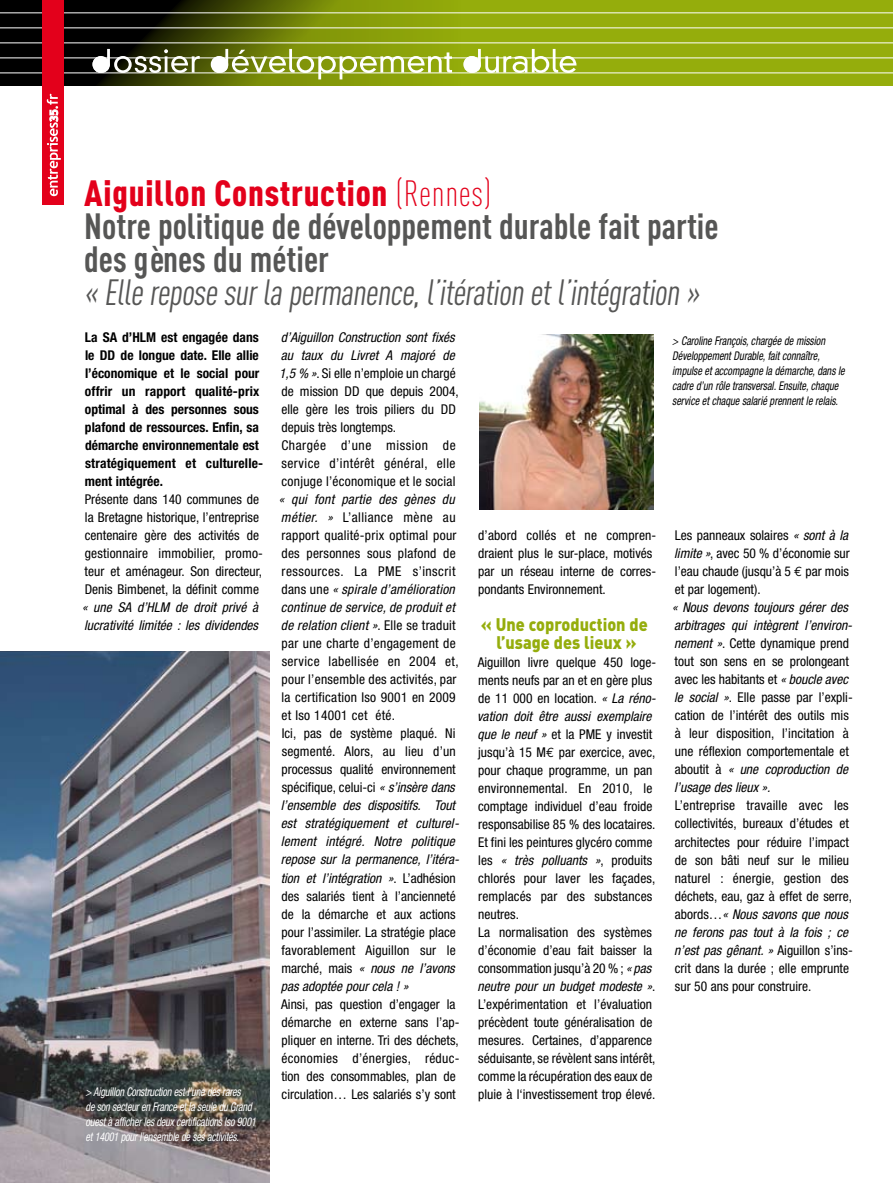
<style>
.page{position:relative;width:893px;height:1183px;background:#fff}
.page>*{position:absolute;margin:0;border:0;box-sizing:border-box;transform-origin:0 0}
.t1{font:700 36px/33px "DIN Cond";color:#565655}
.t2{font:36px "DIN Cond";color:#565655}
.t3{font:900 18px/18px "DIN";color:#95ad0c;text-align:center;scale:.9 1}
.t4{font:condensed 13.5px/18px "Helvetica Neue";color:#000}
.t5{font:condensed 13.5px/18px "Helvetica Neue";letter-spacing:.02em;color:#000}
.t6{font:700 condensed 13.5px/18px "Helvetica Neue";color:#000}
.t7{font:italic condensed 13.5px/18px "Helvetica Neue";color:#000}
.t8{font:italic condensed 12px/15px "Helvetica Neue";color:#000;scale:.85 1}
.t9{font:italic condensed 12px/15px "Helvetica Neue";letter-spacing:-.02em;color:#fff;scale:.85 1}
.s1{font-weight:900;color:#e3001b}
.s2{font-weight:300;color:#e3001b}
.s3{font-style:italic}
.s4{font-family:"Euro Mono";font-stretch:normal}
</style>
<div class="page">
<div style="left:0;top:0;width:893px;height:85px;background:#95ad0c"></div>
<svg style="left:0;top:0;width:458px;height:85px"></svg>
<hr style="left:0;top:12px;width:893px;height:1px;background:#fff">
<hr style="left:0;top:27px;width:893px;height:1px;background:#fff">
<hr style="left:0;top:42px;width:893px;height:1px;background:#fff">
<hr style="left:0;top:57px;width:893px;height:1px;background:#fff">
<hr style="left:0;top:72px;width:893px;height:1px;background:#fff">
<svg style="left:92px;top:49px;width:484px;height:30px"></svg>
<div style="left:93px;top:56px;width:17px;height:17px;background:#fff;border-radius:50%"></div>
<div style="left:211px;top:56px;width:17px;height:17px;background:#fff;border-radius:50%"></div>
<div style="left:464px;top:56px;width:17px;height:17px;background:#fff;border-radius:50%"></div>
<div style="left:43px;top:0;width:21px;height:85px;background:#e3001b"></div>
<div style="left:43px;top:85px;width:21px;height:119px;background:#e3001b"></div>
<svg style="left:47px;top:94px;width:14px;height:102px"></svg>
<img style="left:0;top:651px;width:269px;height:531px">
<img style="left:479px;top:334px;width:174px;height:176px">
<h1 class="t1" style="left:84px;top:176px;width:636px"><span class="s1">Aiguillon Construction</span> <span class="s2">(Rennes)<br></span>Notre politique de développement durable fait partie des gènes du métier</h1>
<h1 class="t2" style="left:84px;top:271px;width:622px">« Ellereposesurlapermanence,l’itération etl’intégration »</h1>
<p class="t6" style="left:85px;top:328px;width:180px">La SA d’HLM est engagée dans le DD de longue date. Elle allie l’économique et le social pour offrir un rapport qualité-prix optimal à des personnes sous plafond de ressources. Enfin, sa démarche environnementale est stratégiquement et culturelle&shy;ment intégrée.</p>
<p class="t4" style="left:85px;top:490px;width:180px">Présente dans 140 communes de la Bretagne historique, l’entreprise centenaire gère des activités de gestionnaire immobilier, promo&shy;teur et aménageur. Son directeur, Denis Bimbenet, la définit comme</p>
<p class="t7" style="left:82px;top:598px;width:178px">« une SA d’HLM de droit privé à lucrativité limitée : les dividendes</p>
<p class="t9" style="left:86px;top:1083px;width:202px">&gt; Aiguillon Construction est l’une des rares<br>de son secteur en France et la seule du Grand ouest à afficher les deux certifications Iso 9001 et 14001 pour l’ensemble de ses activités.</p>
<p class="t4" style="left:279px;top:328px;width:181px"><span class="s3">d’Aiguillon Construction sont fixés au taux du Livret A majoré de<br>1,5 % »</span>. Si elle n’emploie un chargé de mission DD que depuis 2004, elle gère les trois piliers du DD depuis très longtemps.<br>Chargée d’une mission de service d’intérêt général, elle conjuge l’économique et le social</p>
<p class="t5" style="left:279px;top:490px;width:182px"><span class="s3">« qui font partie des gènes du métier. »</span> L’alliance mène au rapport qualité-prix optimal pour des personnes sous plafond de ressources. La PME s’inscrit dans une <span class="s3">« spirale d’amélioration continue de service, de produit et de relation client »</span>. Elle se traduit par une charte d’engagement de service labellisée en 2004 et, pour l’ensemble des activités, par la certification Iso 9001 en 2009 et Iso 14001 cet été.<br>Ici, pas de système plaqué. Ni segmenté. Alors, au lieu d’un processus qualité environnement spécifique, celui-ci <span class="s3">« s’insère dans l’ensemble des dispositifs. Tout est stratégiquement et culturel&shy;lement intégré. Notre politique repose sur la permanence, l’itéra&shy;tion et l’intégration »</span>. L’adhésion des salariés tient à l’ancienneté de la démarche et aux actions pour l’assimiler. La stratégie place favorablement Aiguillon sur le marché, mais <span class="s3">« nous ne l’avons pas adoptée pour cela ! »</span></p>
<p class="t4" style="left:281px;top:994px;width:180px">Ainsi, pas question d’engager la démarche en externe sans l’ap&shy;pliquer en interne. Tri des déchets, économies d’énergies, réduc&shy;tion des consommables, plan de circulation… Les salariés s’y sont</p>
<p class="t8" style="left:672px;top:333px;width:205px">&gt; Caroline François, chargée de mission Développement Durable, fait connaître, impulse et accompagne la démarche, dans le cadre d’un rôle transversal. Ensuite, chaque service et chaque salarié prennent le relais.</p>
<p class="t4" style="left:478px;top:526px;width:180px">d’abord collés et ne compren&shy;draient plus le sur-place, motivés par un réseau interne de corres&shy;pondants Environnement.</p>
<h2 class="t3" style="left:481px;top:614px;width:187px">« Une coproduction de l’usage des lieux »</h2>
<p class="t4" style="left:477px;top:652px;width:181px">Aiguillon livre quelque 450 loge&shy;ments neufs par an et en gère plus de 11 000 en location. <span class="s3">« La réno&shy;vation doit être aussi exemplaire que le neuf »</span> et la PME y investit jusqu’à 15 M<span class="s4">€</span> par exercice, avec, pour chaque programme, un pan environnemental. En 2010, le comptage individuel d’eau froide responsabilise 85 % des locataires.<br>Et fini les peintures glycéro comme les <span class="s3">« très polluants »</span>, produits chlorés pour laver les façades, remplacés par des substances neutres.<br>La normalisation des systèmes d’économie d’eau fait baisser la consommation jusqu’à 20 % ; <span class="s3">« pas neutre pour un budget modeste »</span>.<br>L’expérimentation et l’évaluation précèdent toute généralisation de mesures. Certaines, d’apparence séduisante, se révèlent sans intérêt, comme la récupération des eaux de pluie à l‘investissement trop élevé.</p>
<p class="t4" style="left:674px;top:526px;width:177px">Les panneaux solaires <span class="s3">« sont à la limite »</span>, avec 50 % d’économie sur l’eau chaude (jusqu’à 5 <span class="s4">€</span> par mois et par logement).</p>
<p class="t4" style="left:672px;top:598px;width:182px"><span class="s3">« Nous devons toujours gérer des arbitrages qui intègrent l’environ&shy;nement »</span>. Cette dynamique prend tout son sens en se prolongeant avec les habitants et <span class="s3">« boucle avec le social »</span>. Elle passe par l’expli&shy;cation de l’intérêt des outils mis à leur disposition, l’incitation à une réflexion comportementale et aboutit à <span class="s3">« une coproduction de l’usage des lieux ».</span></p>
<p class="t4" style="left:674px;top:796px;width:180px">L’entreprise travaille avec les collectivités, bureaux d’études et architectes pour réduire l’impact de son bâti neuf sur le milieu naturel : énergie, gestion des déchets, eau, gaz à effet de serre, abords…<span class="s3">« Nous savons que nous ne ferons pas tout à la fois ; ce n’est pas gênant. »</span> Aiguillon s’ins&shy;crit dans la durée ; elle emprunte sur 50 ans pour construire.</p>
</div>
